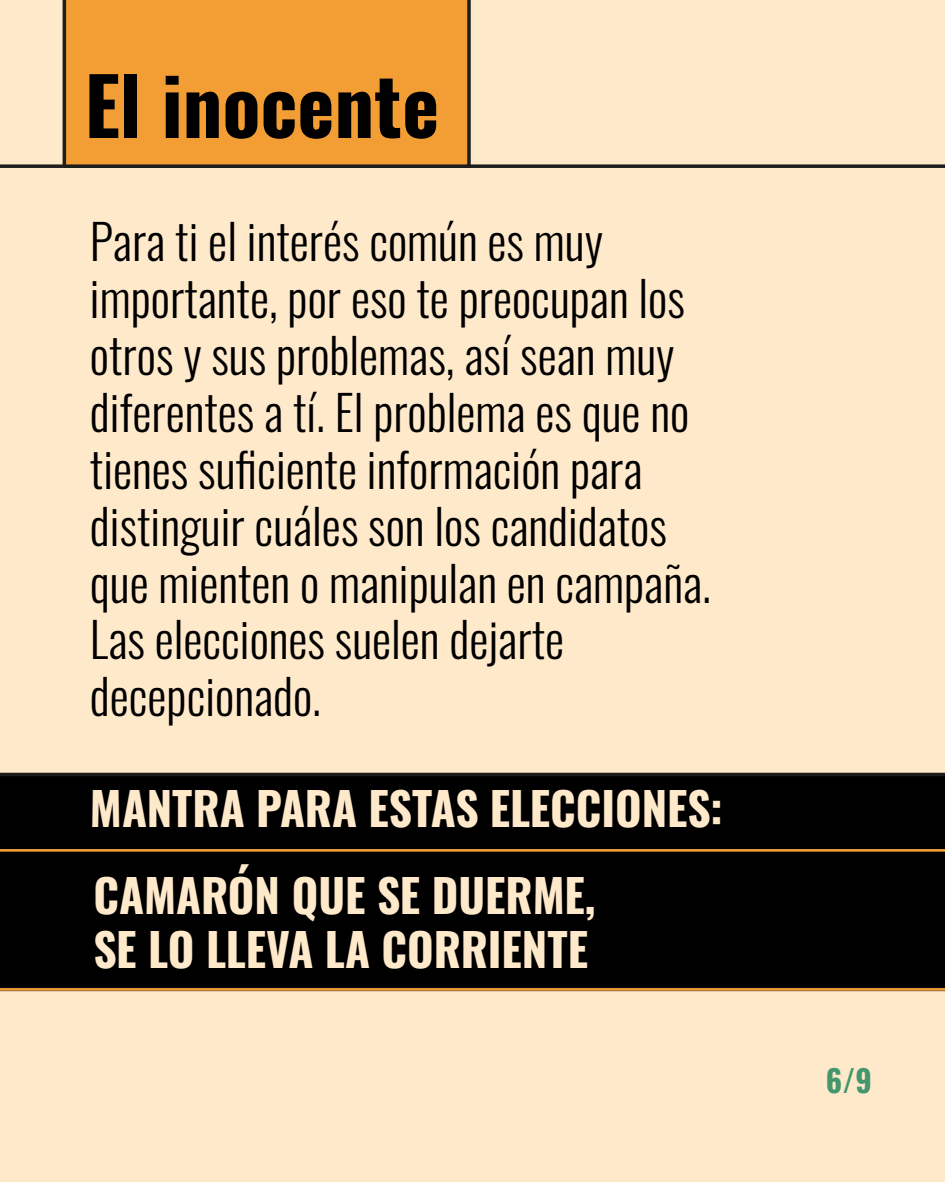
<style>
.page{position:relative;width:945px;height:1182px;background:#fff}
.page>*{position:absolute;margin:0;border:0;box-sizing:border-box;transform-origin:0 0}
.t1{font:700 78.75px "Oswald";color:#000}
.t2{font:300 48.12px/56.9px "Oswald";color:#000}
.t3{font:700 45.5px/54.2px "Oswald";color:#ffe9cb}
.t4{font:700 30.62px "Oswald";color:#44976c}
</style>
<div class="page">
<div style="left:0;top:168px;width:945px;height:1013px;background:#ffe9cb"></div>
<div style="left:0;top:0;width:945px;height:168px;background:#ffe9cb"></div>
<div style="left:63px;top:0;width:408px;height:168px;background:#f39d35"></div>
<div style="left:0;top:772px;width:945px;height:219px;background:#000"></div>
<div style="left:0;top:849px;width:945px;height:141px;background:#000"></div>
<h1 class="t1" style="left:85px;top:36px;width:356px">El inocente</h1>
<p class="t2" style="left:90px;top:208px;width:622px">Para ti el interés común es muy importante, por eso te preocupan los otros y sus problemas, así sean muy diferentes a tí. El problema es que no tienes suficiente información para distinguir cuáles son los candidatos que mienten o manipulan en campaña.<br>Las elecciones suelen dejarte decepcionado.</p>
<p class="t3" style="left:90px;top:777px;width:634px">MANTRA PARA ESTAS ELECCIONES:</p>
<p class="t3" style="left:94px;top:863px;width:503px">CAMARÓN QUE SE DUERME,<br>SE LO LLEVA LA CORRIENTE</p>
<p class="t4" style="left:826px;top:1052px;width:47px">6/9</p>
</div>
